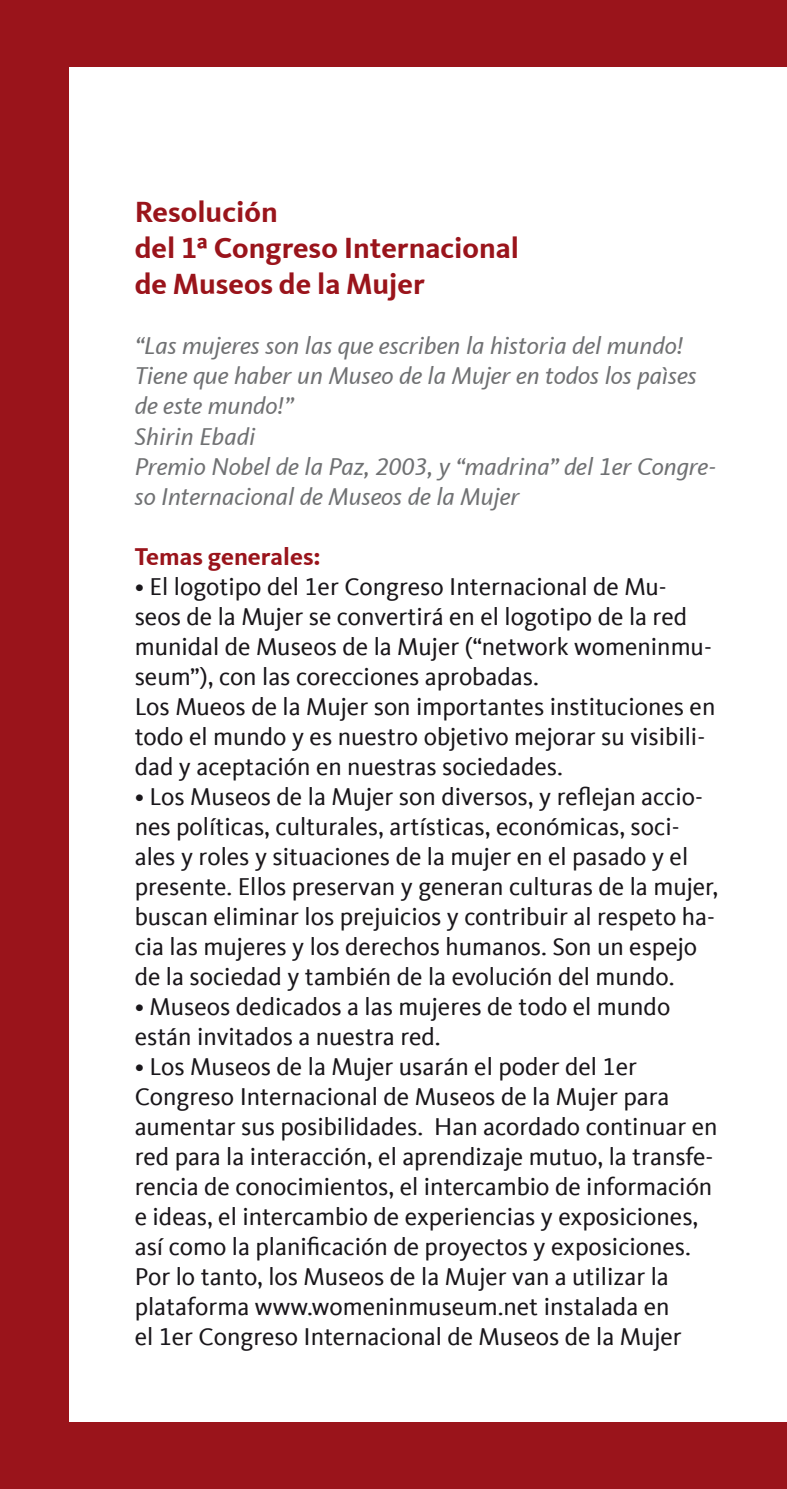
<style>
.page{position:relative;width:787px;height:1489px;background:#fff}
.page>*{position:absolute;margin:0;border:0;box-sizing:border-box;transform-origin:0 0}
.t1{font:700 30px/36px "CDU Kievit Tab";color:#9a141b}
.t2{font:25px/30px "CDU Kievit Tab";color:#1a171b}
.t3{font:italic 25px/30px "CDU Kievit Tab";color:#707173}
.t4{font:700 25px "CDU Kievit Tab";color:#9a141b}
</style>
<div class="page">
<div style="left:0;top:0;width:787px;height:1488px;background:#9a141b"></div>
<div style="left:69px;top:67px;width:718px;height:1354px;background:#fff"></div>
<p class="t1" style="left:135px;top:194px;width:386px">Resolución<br>del 1ª Congreso Internacional de Museos de la Mujer</p>
<p class="t3" style="left:135px;top:331px;width:583px">“Las mujeres son las que escriben la historia del mundo!<br>Tiene que haber un Museo de la Mujer en todos los paìses de este mundo!”<br>Shirin Ebadi<br>Premio Nobel de la Paz, 2003, y “madrina” del 1er Congre&shy;so Internacional de Museos de la Mujer</p>
<p class="t4" style="left:135px;top:541px;width:188px">Temas generales:</p>
<p class="t2" style="left:135px;top:571px;width:582px">• El logotipo del 1er Congreso Internacional de Mu&shy;seos de la Mujer se convertirá en el logotipo de la red munidal de Museos de la Mujer (“network womeninmu&shy;seum”), con las corecciones aprobadas.<br>Los Mueos de la Mujer son importantes instituciones en todo el mundo y es nuestro objetivo mejorar su visibili&shy;dad y aceptación en nuestras sociedades.</p>
<p class="t2" style="left:135px;top:781px;width:585px">• Los Museos de la Mujer son diversos, y reflejan accio&shy;nes políticas, culturales, artísticas, económicas, soci&shy;ales y roles y situaciones de la mujer en el pasado y el presente. Ellos preservan y generan culturas de la mujer, buscan eliminar los prejuicios y contribuir al respeto ha&shy;cia las mujeres y los derechos humanos. Son un espejo de la sociedad y también de la evolución del mundo.</p>
<p class="t2" style="left:135px;top:991px;width:537px">• Museos dedicados a las mujeres de todo el mundo están invitados a nuestra red.</p>
<p class="t2" style="left:135px;top:1051px;width:584px">• Los Museos de la Mujer usarán el poder del 1er Congreso Internacional de Museos de la Mujer para aumentar sus posibilidades. Han acordado continuar en red para la interacción, el aprendizaje mutuo, la transfe&shy;rencia de conocimientos, el intercambio de información e ideas, el intercambio de experiencias y exposiciones, así como la planificación de proyectos y exposiciones.<br>Por lo tanto, los Museos de la Mujer van a utilizar la plataforma www.womeninmuseum.net instalada en<br>el 1er Congreso Internacional de Museos de la Mujer</p>
</div>
